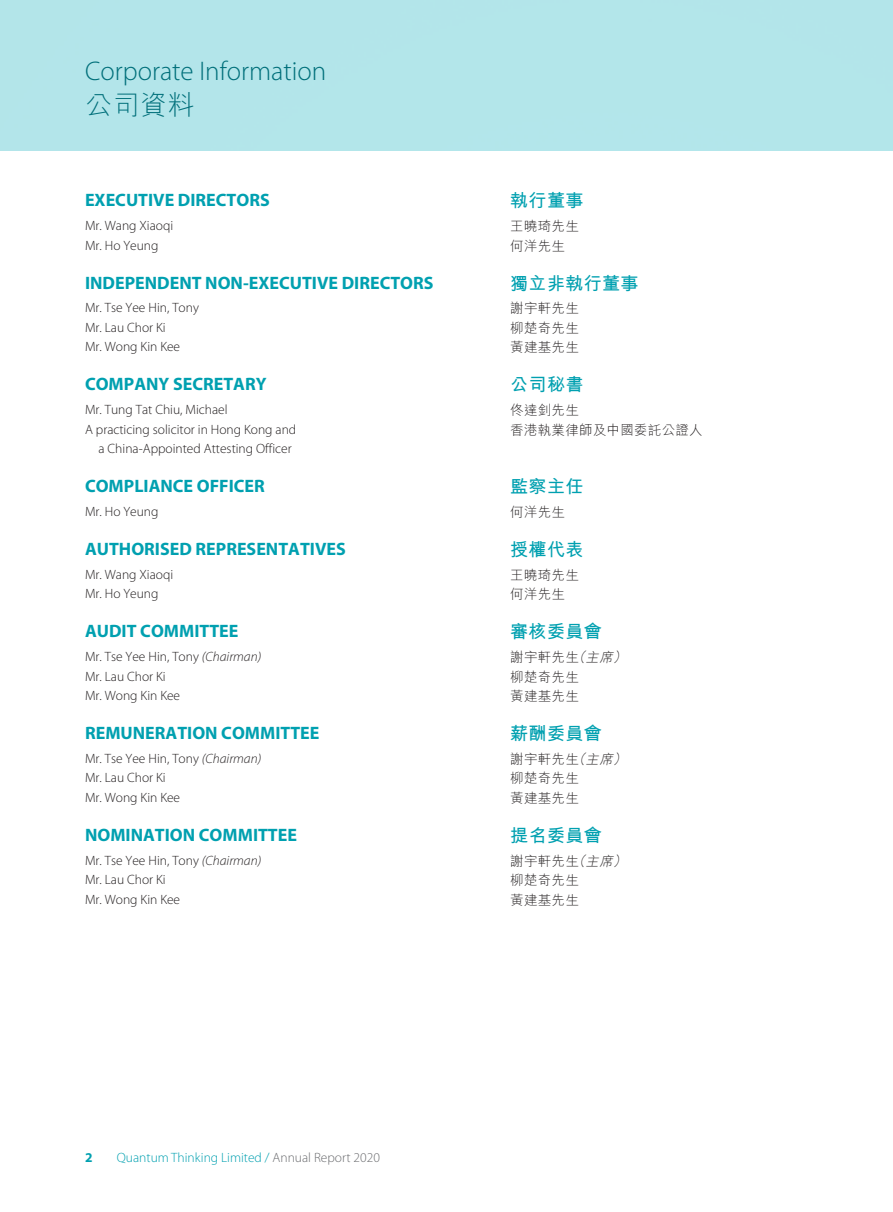
<style>
.page{position:relative;width:893px;height:1212px;background:#fff}
.page>*{position:absolute;margin:0;border:0;box-sizing:border-box;transform-origin:0 0}
.t1{font:300 27px "Myriad Pro";color:#006f7a}
.t2{font:300 27px "M Hei HK";color:#006f7a}
._01_H1_E{font:700 18px "Myriad Pro";color:#00a0b0}
._001_H1_C{font:700 18px "M Hei HK";letter-spacing:.02em;color:#00a0b0}
._00_txt_E{font:300 13.5px "Myriad Pro";color:#231f20}
._000_txt_C{font:300 13.5px "M Hei HK";letter-spacing:.02em;color:#231f20}
.t3{font:300 13.5px "Myriad Pro";color:#00a0b0}
.t4{font:700 13.5px "Myriad Pro";color:#00a0b0}
.s1{font-style:italic}
.s2{color:#6c6d70}
</style>
<div class="page">
<p class="t1" style="left:85px;top:55px;width:243px">Corporate Information</p>
<p class="t2" style="left:85px;top:91px;width:111px">公司資料</p>
<p class="_01_H1_E" style="left:85px;top:189px;width:186px">EXECUTIVE DIRECTORS</p>
<p class="_00_txt_E" style="left:85px;top:218px;width:90px">Mr. Wang Xiaoqi</p>
<p class="_00_txt_E" style="left:85px;top:237px;width:75px">Mr. Ho Yeung</p>
<p class="_01_H1_E" style="left:85px;top:271px;width:350px">INDEPENDENT NON-EXECUTIVE DIRECTORS</p>
<p class="_00_txt_E" style="left:85px;top:300px;width:115px">Mr. Tse Yee Hin, Tony</p>
<p class="_00_txt_E" style="left:85px;top:319px;width:82px">Mr. Lau Chor Ki</p>
<p class="_00_txt_E" style="left:85px;top:339px;width:97px">Mr. Wong Kin Kee</p>
<p class="_01_H1_E" style="left:85px;top:373px;width:183px">COMPANY SECRETARY</p>
<p class="_00_txt_E" style="left:85px;top:402px;width:144px">Mr. Tung Tat Chiu, Michael</p>
<p class="_00_txt_E" style="left:85px;top:421px;width:213px">A practicing solicitor in Hong Kong and</p>
<p class="_00_txt_E" style="left:99px;top:441px;width:195px">a China-Appointed Attesting Officer</p>
<p class="_01_H1_E" style="left:85px;top:474px;width:181px">COMPLIANCE OFFICER</p>
<p class="_00_txt_E" style="left:85px;top:503px;width:75px">Mr. Ho Yeung</p>
<p class="_01_H1_E" style="left:85px;top:537px;width:262px">AUTHORISED REPRESENTATIVES</p>
<p class="_00_txt_E" style="left:85px;top:566px;width:90px">Mr. Wang Xiaoqi</p>
<p class="_00_txt_E" style="left:85px;top:586px;width:75px">Mr. Ho Yeung</p>
<p class="_01_H1_E" style="left:85px;top:619px;width:155px">AUDIT COMMITTEE</p>
<p class="_00_txt_E" style="left:85px;top:648px;width:178px">Mr. Tse Yee Hin, Tony <span class="s1">(Chairman)</span></p>
<p class="_00_txt_E" style="left:85px;top:668px;width:82px">Mr. Lau Chor Ki</p>
<p class="_00_txt_E" style="left:85px;top:687px;width:97px">Mr. Wong Kin Kee</p>
<p class="_01_H1_E" style="left:85px;top:721px;width:236px">REMUNERATION COMMITTEE</p>
<p class="_00_txt_E" style="left:85px;top:750px;width:178px">Mr. Tse Yee Hin, Tony <span class="s1">(Chairman)</span></p>
<p class="_00_txt_E" style="left:85px;top:770px;width:82px">Mr. Lau Chor Ki</p>
<p class="_00_txt_E" style="left:85px;top:789px;width:97px">Mr. Wong Kin Kee</p>
<p class="_01_H1_E" style="left:85px;top:823px;width:214px">NOMINATION COMMITTEE</p>
<p class="_00_txt_E" style="left:85px;top:852px;width:178px">Mr. Tse Yee Hin, Tony <span class="s1">(Chairman)</span></p>
<p class="_00_txt_E" style="left:85px;top:871px;width:82px">Mr. Lau Chor Ki</p>
<p class="_00_txt_E" style="left:85px;top:891px;width:97px">Mr. Wong Kin Kee</p>
<p class="_001_H1_C" style="left:510px;top:188px;width:75px">執行董事</p>
<p class="_000_txt_C" style="left:510px;top:219px;width:70px">王曉琦先生</p>
<p class="_000_txt_C" style="left:510px;top:239px;width:56px">何洋先生</p>
<p class="_001_H1_C" style="left:510px;top:270px;width:130px">獨立非執行董事</p>
<p class="_000_txt_C" style="left:510px;top:302px;width:70px">謝宇軒先生</p>
<p class="_000_txt_C" style="left:510px;top:321px;width:70px">柳楚奇先生</p>
<p class="_000_txt_C" style="left:510px;top:341px;width:70px">黃建基先生</p>
<p class="_001_H1_C" style="left:510px;top:372px;width:75px">公司秘書</p>
<p class="_000_txt_C" style="left:510px;top:403px;width:70px">佟達釗先生</p>
<p class="_000_txt_C" style="left:510px;top:423px;width:194px">香港執業律師及中國委託公證人</p>
<p class="_001_H1_C" style="left:510px;top:473px;width:75px">監察主任</p>
<p class="_000_txt_C" style="left:510px;top:505px;width:56px">何洋先生</p>
<p class="_001_H1_C" style="left:510px;top:536px;width:75px">授權代表</p>
<p class="_000_txt_C" style="left:510px;top:568px;width:70px">王曉琦先生</p>
<p class="_000_txt_C" style="left:510px;top:587px;width:56px">何洋先生</p>
<p class="_001_H1_C" style="left:510px;top:618px;width:93px">審核委員會</p>
<p class="_000_txt_C" style="left:510px;top:650px;width:120px">謝宇軒先生<span class="s1">（主席）</span></p>
<p class="_000_txt_C" style="left:510px;top:670px;width:70px">柳楚奇先生</p>
<p class="_000_txt_C" style="left:510px;top:689px;width:70px">黃建基先生</p>
<p class="_001_H1_C" style="left:510px;top:720px;width:93px">薪酬委員會</p>
<p class="_000_txt_C" style="left:510px;top:752px;width:120px">謝宇軒先生<span class="s1">（主席）</span></p>
<p class="_000_txt_C" style="left:510px;top:771px;width:70px">柳楚奇先生</p>
<p class="_000_txt_C" style="left:510px;top:791px;width:70px">黃建基先生</p>
<p class="_001_H1_C" style="left:510px;top:822px;width:93px">提名委員會</p>
<p class="_000_txt_C" style="left:510px;top:854px;width:120px">謝宇軒先生<span class="s1">（主席）</span></p>
<p class="_000_txt_C" style="left:510px;top:873px;width:70px">柳楚奇先生</p>
<p class="_000_txt_C" style="left:510px;top:893px;width:70px">黃建基先生</p>
<p class="t4" style="left:85px;top:1149px;width:9px">2</p>
<p class="t3" style="left:117px;top:1150px;width:265px">Quantum Thinking Limited / <span class="s2">Annual Report 2020</span></p>
</div>
